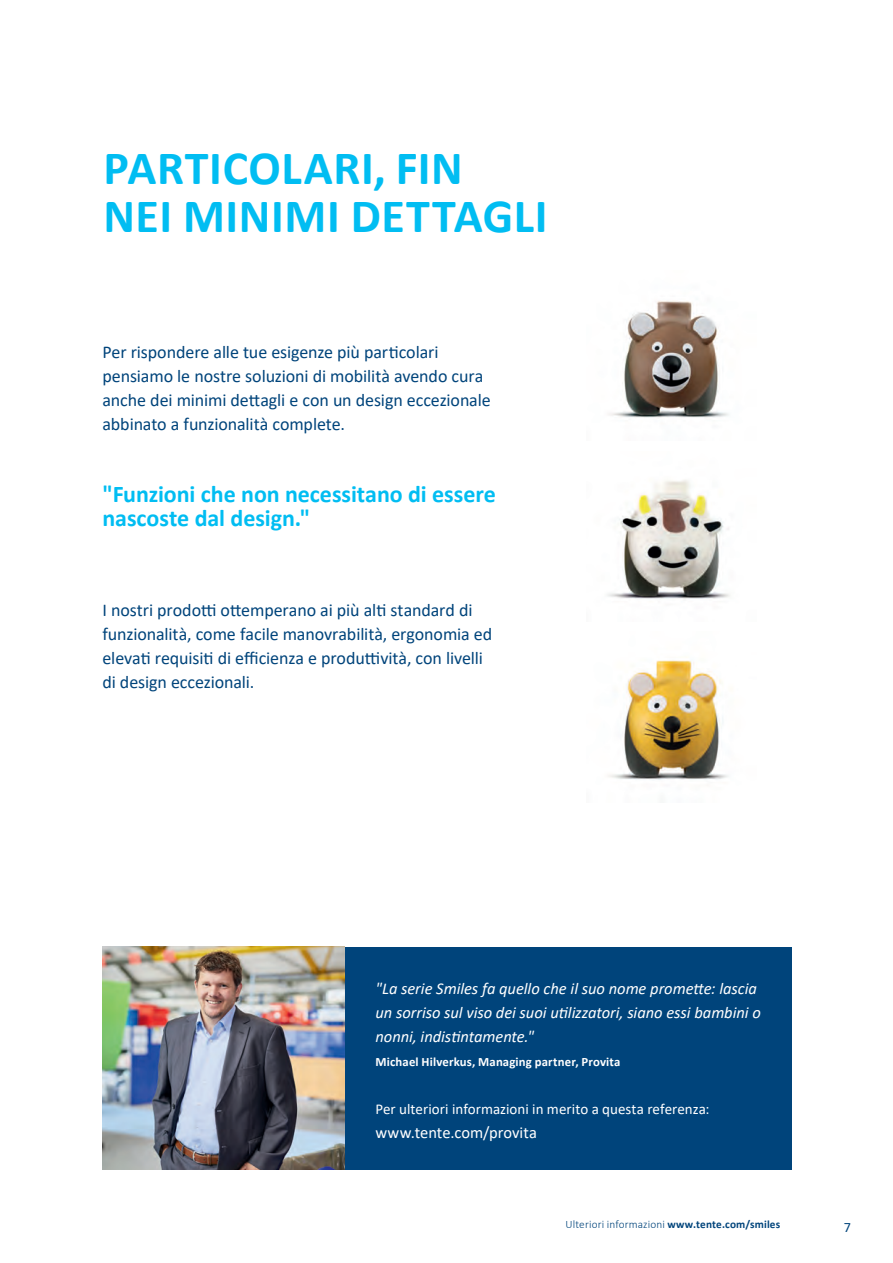
<style>
.page{position:relative;width:893px;height:1263px;background:#fff}
.page>*{position:absolute;margin:0;border:0;box-sizing:border-box;transform-origin:0 0}
.t1{font:700 48px/48px "Calibri";letter-spacing:.01em;color:#01bdf2}
.t2{font:700 24px/24px "Calibri";letter-spacing:-.005em;color:#01bdf2}
.t3{font:18px/24px "Calibri";letter-spacing:-.005em;color:#00447b}
.t4{font:italic 16.5px/24px "Calibri";letter-spacing:-.005em;color:#fff}
.t5{font:16.5px "Calibri";color:#fff}
.t6{font:15px "Calibri";color:#fff}
.t7{font:14.25px "Calibri";color:#00447b}
.t8{font:700 12.75px "Calibri";letter-spacing:.01em;color:#fff}
.t9{font:300 11.25px "Calibri";letter-spacing:.01em;color:#00447b}
.s1{font-weight:700}
</style>
<div class="page">
<div style="left:345px;top:946px;width:446px;height:223px;background:#00447b"></div>
<img style="left:102px;top:946px;width:243px;height:223px">
<img style="left:609px;top:300px;width:120px;height:118px">
<img style="left:607px;top:480px;width:123px;height:119px">
<img style="left:608px;top:660px;width:120px;height:120px">
<h1 class="t1" style="left:103px;top:144px;width:446px">PARTICOLARI, FIN<br>NEI MINIMI DETTAGLI</h1>
<p class="t3" style="left:102px;top:340px;width:390px">Per rispondere alle tue esigenze più particolari pensiamo le nostre soluzioni di mobilità avendo cura anche dei minimi dettagli e con un design eccezionale abbinato a funzionalità complete.</p>
<h2 class="t2" style="left:102px;top:482px;width:395px">"Funzioni che non necessitano di essere nascoste dal design."</h2>
<p class="t3" style="left:102px;top:598px;width:391px">I nostri prodotti ottemperano ai più alti standard di funzionalità, come facile manovrabilità, ergonomia ed elevati requisiti di efficienza e produttività, con livelli di design eccezionali.</p>
<p class="t4" style="left:375px;top:976px;width:387px">"La serie Smiles fa quello che il suo nome promette: lascia un sorriso sul viso dei suoi utilizzatori, siano essi bambini o nonni, indistintamente."</p>
<p class="t8" style="left:375px;top:1053px;width:246px">Michael Hilverkus, Managing partner, Provita</p>
<p class="t6" style="left:375px;top:1099px;width:336px">Per ulteriori informazioni in merito a questa referenza:</p>
<p class="t5" style="left:375px;top:1121px;width:163px">www.tente.com/provita</p>
<p class="t9" style="left:566px;top:1218px;width:216px">Ulteriori informazioni <span class="s1">www.tente.com/smiles</span></p>
<p class="t7" style="left:844px;top:1217px;width:9px">7</p>
</div>
